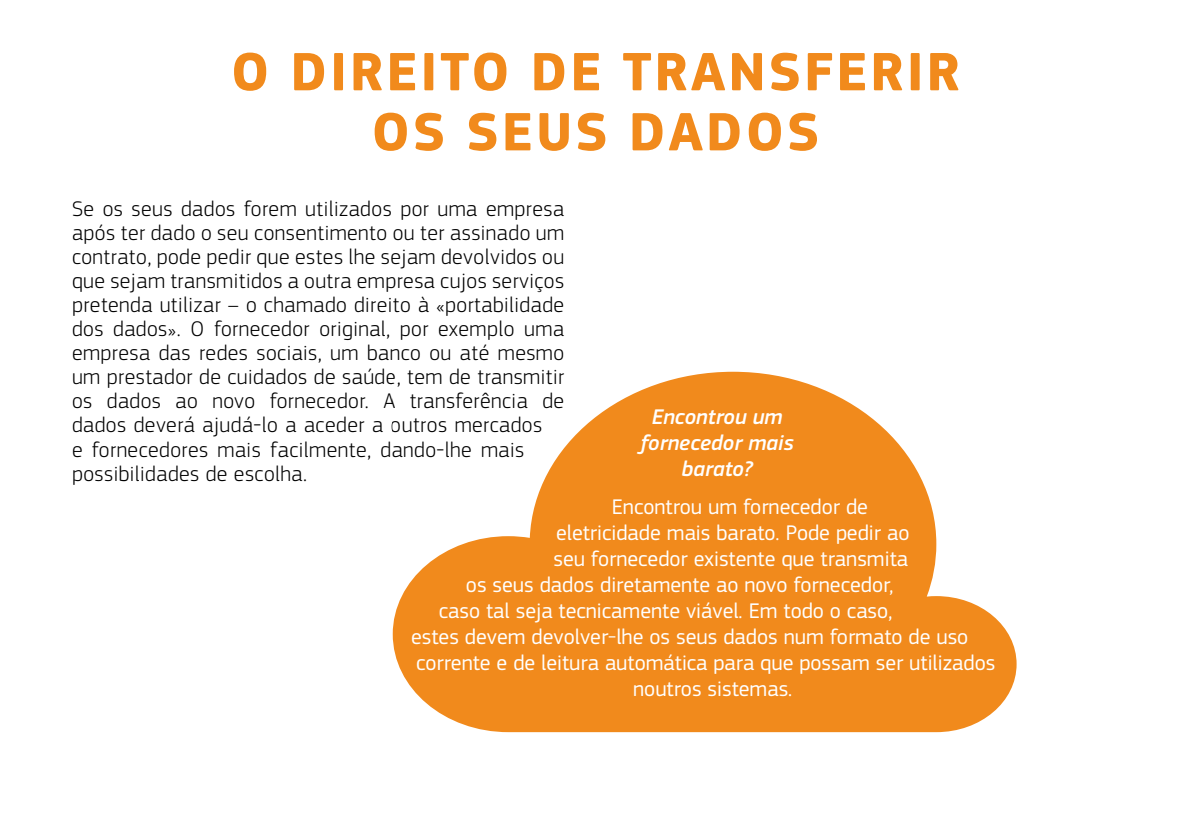
<style>
.page{position:relative;width:1191px;height:840px;background:#fff}
.page>*{position:absolute;margin:0;border:0;box-sizing:border-box;transform-origin:0 0}
._2-Title{font:700 56px/60px "EC Square Sans Pro";letter-spacing:.05em;color:#f18a1c;text-align:center}
._4-Body_Black{font:300 22px/24px "EC Square Sans Pro";letter-spacing:.02em;color:#000}
.t1{font:22px "EC Square Sans Pro";color:#fff}
.t2{font:italic 500 22px/26px "EC Square Sans Pro";color:#fff;text-align:center}
</style>
<div class="page">
<svg style="left:393px;top:371px;width:623px;height:360px;fill:#f18a1c"></svg>
<h1 class="_2-Title" style="left:231px;top:44px;width:731px">O DIREITO DE TRANSFERIR<br>OS SEUS DADOS</h1>
<p class="_4-Body_Black" style="left:72px;top:197px;width:494px">Se os seus dados forem utilizados por uma empresa após ter dado o seu consentimento ou ter assinado um contrato, pode pedir que estes lhe sejam devolvidos ou que sejam transmitidos a outra empresa cujos serviços pretenda utilizar – o chamado direito à «portabilidade dos dados». O fornecedor original, por exemplo uma empresa das redes sociais, um banco ou até mesmo um prestador de cuidados de saúde, tem de transmitir os dados ao novo fornecedor. A transferência de dados deverá ajudá-lo a aceder a outros mercados<br>e fornecedores mais facilmente, dando-lhe mais possibilidades de escolha.</p>
<p class="t2" style="left:640px;top:404px;width:155px">Encontrou um fornecedor mais barato?</p>
<p class="t1" style="left:612px;top:493px;width:258px">Encontrou um fornecedor de</p>
<p class="t1" style="left:556px;top:519px;width:355px">eletricidade mais barato. Pode pedir ao</p>
<p class="t1" style="left:553px;top:545px;width:356px">seu fornecedor existente que transmita</p>
<p class="t1" style="left:466px;top:571px;width:429px">os seus dados diretamente ao novo fornecedor,</p>
<p class="t1" style="left:439px;top:597px;width:455px">caso tal seja tecnicamente viável. Em todo o caso,</p>
<p class="t1" style="left:411px;top:623px;width:559px">estes devem devolver-lhe os seus dados num formato de uso</p>
<p class="t1" style="left:416px;top:649px;width:581px">corrente e de leitura automática para que possam ser utilizados</p>
<p class="t1" style="left:633px;top:675px;width:161px">noutros sistemas.</p>
</div>
